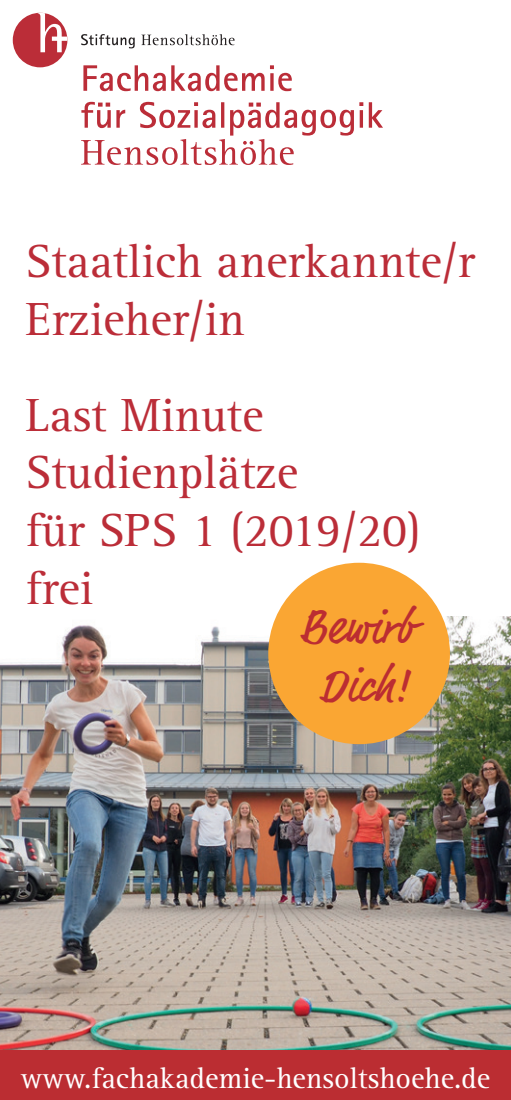
<style>
.page{position:relative;width:511px;height:1100px;background:#fff}
.page>*{position:absolute;margin:0;border:0;box-sizing:border-box;transform-origin:0 0}
.t1{font:48px/57.6px "Rotis Serif Std";color:#bb2d38}
.t2{font:48px "Market";color:#bb2d32}
.t3{font:30px "Rotis Serif Std";color:#fff}
</style>
<div class="page">
<img style="left:0;top:617px;width:510px;height:433px">
<div style="left:13px;top:13px;width:54px;height:54px;background:#bb2d38;border-radius:50%"></div>
<svg style="left:36px;top:13px;width:31px;height:39px"></svg>
<svg style="left:81px;top:34px;width:153px;height:14px"></svg>
<svg style="left:81px;top:102px;width:301px;height:63px"></svg>
<svg style="left:83px;top:65px;width:208px;height:26px"></svg>
<div style="left:0;top:1050px;width:510px;height:50px;background:#bb2d32"></div>
<div style="left:268px;top:563px;width:181px;height:181px;background:#faa633;border-radius:50%"></div>
<p class="t1" style="left:26px;top:234px;width:450px">Staatlich anerkannte/r<br>Erzieher/in</p>
<p class="t1" style="left:26px;top:387px;width:239px">Last Minute</p>
<p class="t1" style="left:26px;top:445px;width:274px">Studienplätze</p>
<p class="t1" style="left:26px;top:503px;width:396px">für SPS 1 (2019/20) frei</p>
<p class="t2" style="left:299px;top:599px;width:116px">Bewirb</p>
<p class="t2" style="left:319px;top:657px;width:91px">Dich!</p>
<p class="t3" style="left:21px;top:1061px;width:470px">www.fachakademie-hensoltshoehe.de</p>
</div>
